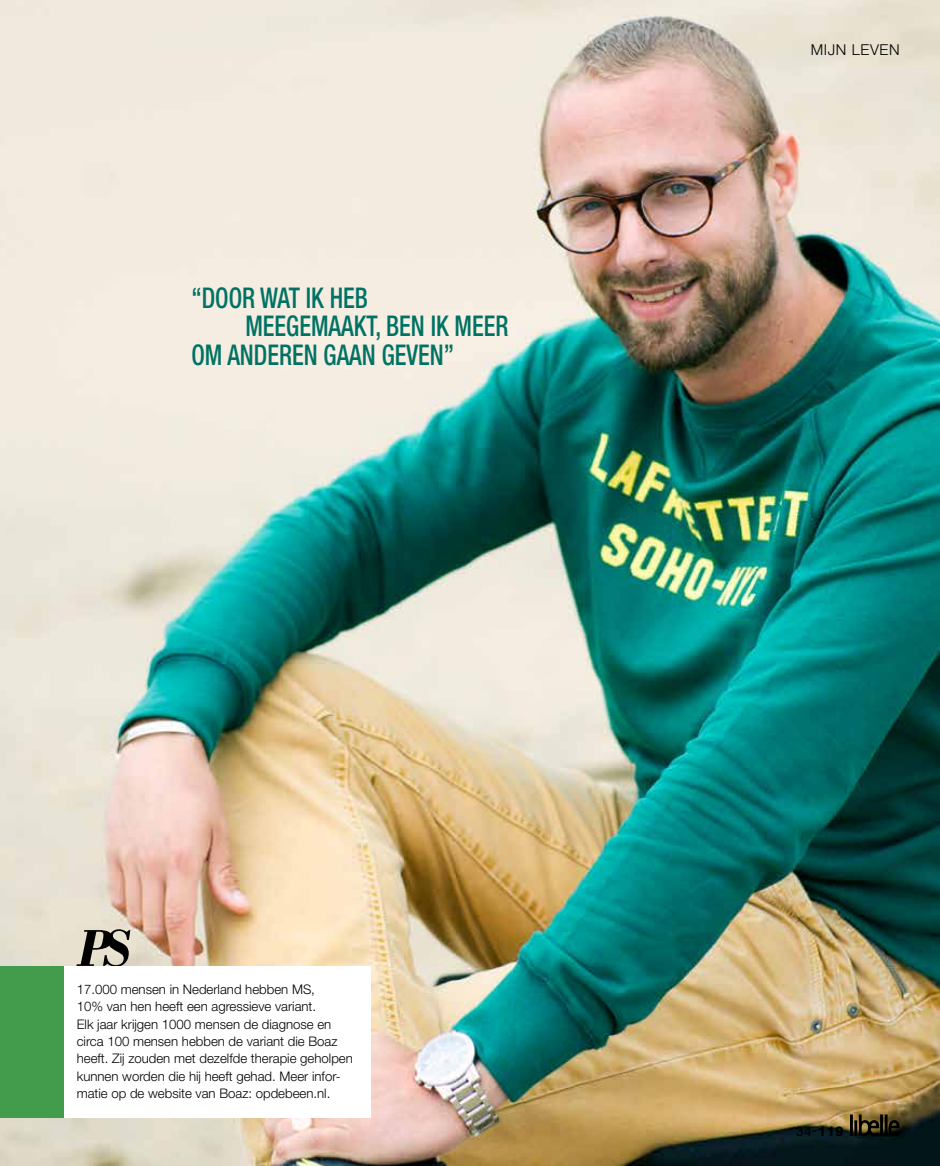
<style>
.page{position:relative;width:940px;height:1166px;background:#fff}
.page>*{position:absolute;margin:0;border:0;box-sizing:border-box;transform-origin:0 0}
.t1{font:italic 700 53.55px "Bodoni Std";color:#000}
.t2{font:500 condensed 28.5px "Helvetica Neue LT Std";color:#007263;scale:.85 1}
.t3{font:300 15px "Helvetica Neue LT Std";letter-spacing:.04em;color:#000}
.t4{font:13.5px "Helvetica Neue LT Std";color:#000}
.t5{font:300 13.2px/17.2px "Helvetica Neue LT Std";color:#000}
.s1{font-weight:800}
</style>
<div class="page">
<img style="left:0;top:0;width:940px;height:1165px">
<div style="left:64px;top:965px;width:306px;height:152px;background:#fff"></div>
<div style="left:0;top:965px;width:64px;height:152px;background:#439b4c"></div>
<svg style="left:850px;top:1114px;width:49px;height:21px"></svg>
<h2 class="t2" style="left:191px;top:280px;width:209px">“DOOR WAT IK HEB</h2>
<h2 class="t2" style="left:245px;top:309px;width:311px">MEEGEMAAKT, BEN IK MEER</h2>
<h2 class="t2" style="left:191px;top:337px;width:310px">OM ANDEREN GAAN GEVEN”</h2>
<h1 class="t1" style="left:77px;top:914px;width:57px">PS</h1>
<p class="t5" style="left:77px;top:980px;width:278px">17.000 mensen in Nederland hebben MS,<br>10% van hen heeft een agressieve variant.<br>Elk jaar krijgen 1000 mensen de diagnose en circa 100 mensen hebben de variant die Boaz heeft. Zij zouden met dezelfde therapie geholpen kunnen worden die hij heeft gehad. Meer infor&shy;matie op de website van Boaz: opdebeen.nl.</p>
<p class="t3" style="left:811px;top:41px;width:90px">MIJN LEVEN</p>
<p class="t4" style="left:796px;top:1122px;width:49px">34-<span class="s1">119</span></p>
</div>
